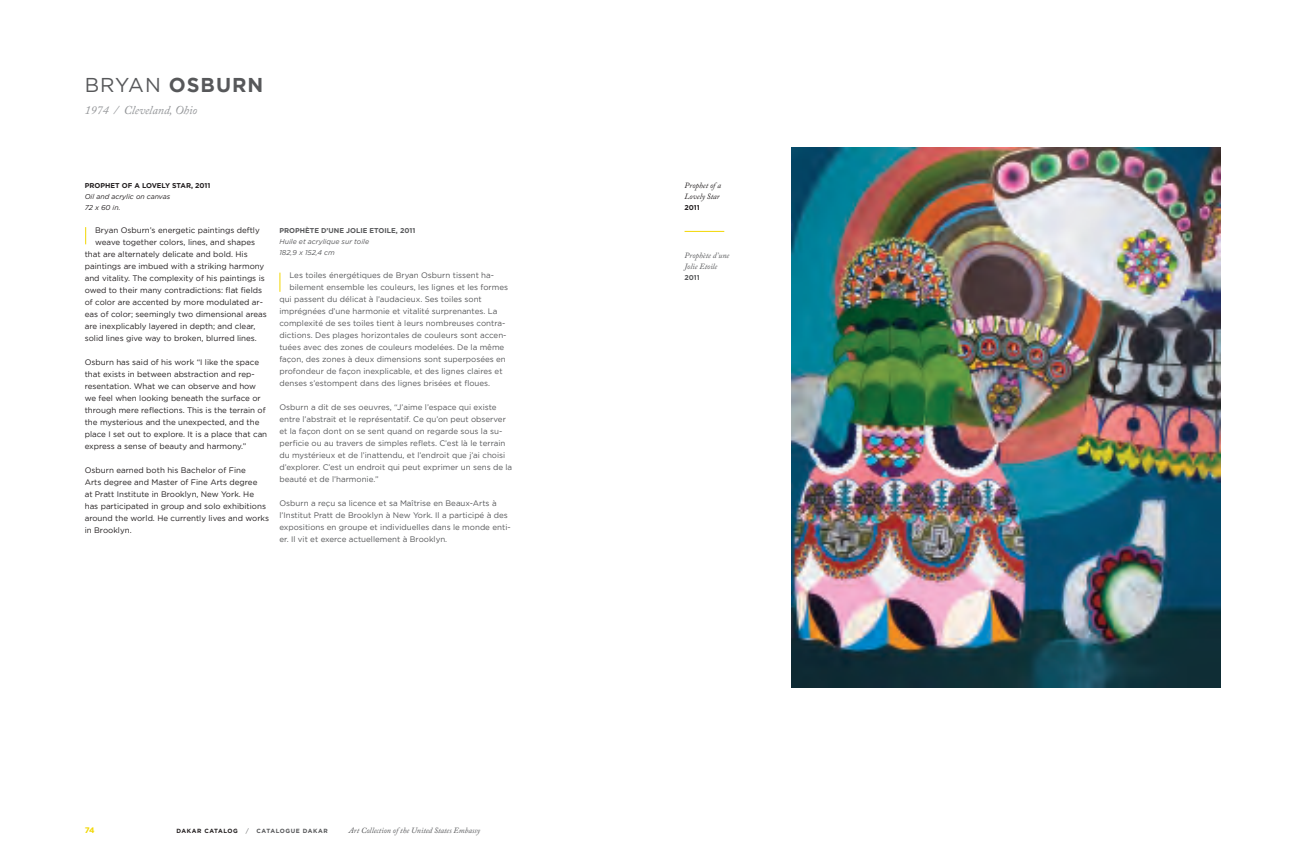
<style>
.page{position:relative;width:1296px;height:864px;background:#fff}
.page>*{position:absolute;margin:0;border:0;box-sizing:border-box;transform-origin:0 0}
.t1{font:700 20px "Gotham";letter-spacing:.05em;color:#57585a}
.t2{font:italic 12px "Adobe Caslon Pro";color:#939598}
.t3{font:8px/12px "Gotham";color:#57585a}
.t4{font:8px/12px "Gotham";color:#231f20}
.t5{font:italic 8px/11px "Adobe Caslon Pro";color:#57585a}
.t6{font:italic 8px/11px "Adobe Caslon Pro";color:#231f20}
.t7{font:700 8px "Gotham";color:#f2d702}
.t8{font:italic 7px/11px "Gotham";color:#57585a}
.t9{font:700 7px "Gotham";color:#57585a}
.t10{font:700 7px "Gotham";color:#231f20}
.t11{font:italic 7px/11px "Gotham";color:#231f20}
.t12{font:700 6px "Gotham";letter-spacing:.1em;color:#57585a}
.t13{font:700 6px "Gotham";letter-spacing:.09em;color:#231f20}
.t14{font:6px "Gotham";color:#57585a}
.s1{font-weight:400}
</style>
<div class="page">
<svg style="left:85px;top:227px;width:1px;height:17px"></svg>
<svg style="left:279px;top:273px;width:1px;height:19px"></svg>
<img style="left:791px;top:147px;width:430px;height:540px">
<hr style="left:685px;top:231px;width:39px;height:1px;background:#f2d702">
<h1 class="t1" style="left:85px;top:72px;width:180px"><span class="s1">BRYAN</span> OSBURN</h1>
<h2 class="t2" style="left:85px;top:103px;width:114px">1974 / Cleveland, Ohio</h2>
<p class="t10" style="left:85px;top:181px;width:127px">PROPHET OF A LOVELY STAR, 2011</p>
<p class="t11" style="left:85px;top:191px;width:87px">Oil and acrylic on canvas<br>72 x 60 in.</p>
<p class="t4" style="left:95px;top:224px;width:166px">Bryan Osburn’s energetic paintings deftly</p>
<p class="t4" style="left:95px;top:236px;width:161px">weave together colors, lines, and shapes</p>
<p class="t4" style="left:85px;top:248px;width:164px">that are alternately delicate and bold. His</p>
<p class="t4" style="left:85px;top:260px;width:181px">paintings are imbued with a striking harmony</p>
<p class="t4" style="left:85px;top:272px;width:182px">and vitality. The complexity of his paintings is</p>
<p class="t4" style="left:85px;top:284px;width:179px">owed to their many contradictions: flat fields</p>
<p class="t4" style="left:85px;top:296px;width:180px">of color are accented by more modulated ar-</p>
<p class="t4" style="left:85px;top:308px;width:184px">eas of color; seemingly two dimensional areas</p>
<p class="t4" style="left:85px;top:320px;width:172px">are inexplicably layered in depth; and clear,</p>
<p class="t4" style="left:85px;top:332px;width:174px">solid lines give way to broken, blurred lines.</p>
<p class="t4" style="left:85px;top:356px;width:184px">Osburn has said of his work “I like the space that exists in between abstraction and rep&shy;resentation. What we can observe and how we feel when looking beneath the surface or through mere reflections. This is the terrain of the mysterious and the unexpected, and the place I set out to explore. It is a place that can express a sense of beauty and harmony.”</p>
<p class="t4" style="left:85px;top:464px;width:186px">Osburn earned both his Bachelor of Fine<br>Arts degree and Master of Fine Arts degree<br>at Pratt Institute in Brooklyn, New York. He has participated in group and solo exhibitions around the world. He currently lives and works in Brooklyn.</p>
<p class="t9" style="left:279px;top:226px;width:137px">PROPHÈTE D’UNE JOLIE ETOILE, 2011</p>
<p class="t8" style="left:279px;top:236px;width:91px">Huile et acrylique sur toile<br>182,9 x 152,4 cm</p>
<p class="t3" style="left:289px;top:269px;width:206px">Les toiles énergétiques de Bryan Osburn tissent ha-</p>
<p class="t3" style="left:289px;top:281px;width:220px">bilement ensemble les couleurs, les lignes et les formes</p>
<p class="t3" style="left:279px;top:293px;width:204px">qui passent du délicat à l’audacieux. Ses toiles sont</p>
<p class="t3" style="left:279px;top:305px;width:219px">imprégnées d’une harmonie et vitalité surprenantes. La</p>
<p class="t3" style="left:279px;top:317px;width:227px">complexité de ses toiles tient à leurs nombreuses contra-</p>
<p class="t3" style="left:279px;top:329px;width:229px">dictions. Des plages horizontales de couleurs sont accen-</p>
<p class="t3" style="left:279px;top:341px;width:226px">tuées avec des zones de couleurs modelées. De la même</p>
<p class="t3" style="left:279px;top:353px;width:228px">façon, des zones à deux dimensions sont superposées en</p>
<p class="t3" style="left:279px;top:365px;width:225px">profondeur de façon inexplicable, et des lignes claires et</p>
<p class="t3" style="left:279px;top:377px;width:212px">denses s’estompent dans des lignes brisées et floues.</p>
<p class="t3" style="left:279px;top:401px;width:234px">Osburn a dit de ses oeuvres, “J’aime l’espace qui existe entre l’abstrait et le représentatif. Ce qu’on peut observer et la façon dont on se sent quand on regarde sous la su&shy;perficie ou au travers de simples reflets. C’est là le terrain du mystérieux et de l’inattendu, et l’endroit que j’ai choisi d’explorer. C’est un endroit qui peut exprimer un sens de la beauté et de l’harmonie.”</p>
<p class="t3" style="left:279px;top:497px;width:233px">Osburn a reçu sa licence et sa Maîtrise en Beaux-Arts à l’Institut Pratt de Brooklyn à New York. Il a participé à des expositions en groupe et individuelles dans le monde enti&shy;er. Il vit et exerce actuellement à Brooklyn.</p>
<p class="t7" style="left:85px;top:825px;width:11px">74</p>
<p class="t13" style="left:176px;top:826px;width:63px">DAKAR CATALOG</p>
<p class="t14" style="left:246px;top:827px;width:5px">/</p>
<p class="t12" style="left:257px;top:826px;width:73px">CATALOGUE DAKAR</p>
<p class="t5" style="left:349px;top:824px;width:133px">Art Collection of the United States Embassy</p>
<p class="t6" style="left:685px;top:180px;width:38px">Prophet of a<br>Lovely Star</p>
<p class="t10" style="left:685px;top:203px;width:17px">2011</p>
<p class="t5" style="left:685px;top:250px;width:46px">Prophète d’une<br>Jolie Etoile</p>
<p class="t9" style="left:685px;top:273px;width:17px">2011</p>
</div>
